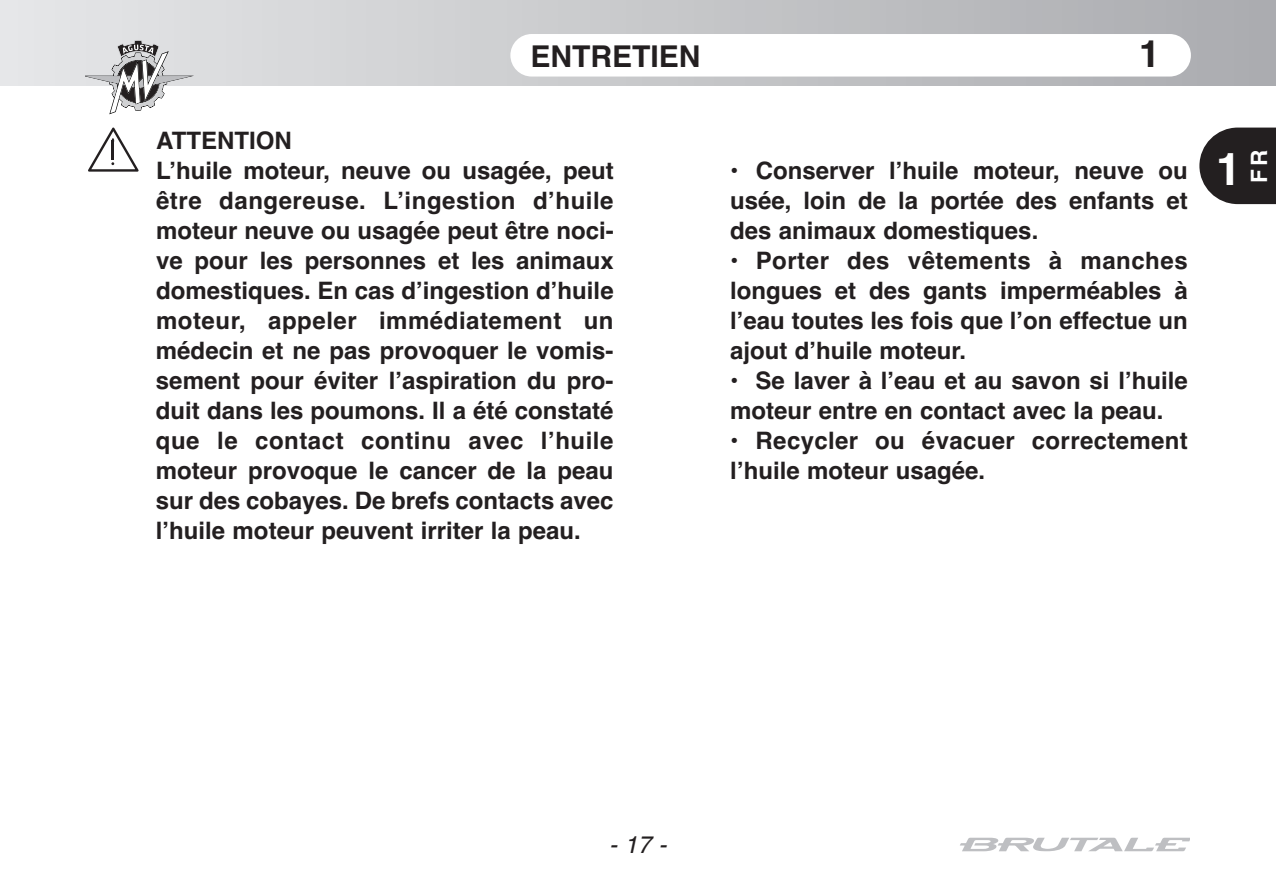
<style>
.page{position:relative;width:1276px;height:893px;background:#fff}
.page>*{position:absolute;margin:0;border:0;box-sizing:border-box;transform-origin:0 0}
.t1{font:700 45px "Helvetica";color:#fff}
.t2{font:700 37.5px "Helvetica";color:#231f20}
.t3{font:700 30px "Helvetica";color:#231f20}
.t4{font:700 24px/30px "Helvetica";color:#231f20}
.t5{font:italic 24px "Helvetica";color:#231f20}
.t6{font:700 22.5px "Helvetica";color:#fff}
</style>
<div class="page">
<div style="left:0;top:0;width:1276px;height:85px;background:linear-gradient(to right,#e6e7e8,#aaabaf)"></div>
<div style="left:510px;top:34px;width:681px;height:43px;background:#fff;border-radius:21px"></div>
<svg style="left:1199px;top:128px;width:77px;height:76px;background:#3b3738"></svg>
<svg style="left:85px;top:40px;width:109px;height:74px"></svg>
<svg style="left:960px;top:838px;width:229px;height:13px"></svg>
<svg style="left:88px;top:128px;width:51px;height:44px"></svg>
<p class="t3" style="left:530px;top:39px;width:172px">ENTRETIEN</p>
<h2 class="t2" style="left:1139px;top:32px;width:22px">1</h2>
<p class="t4" style="left:156px;top:125px;width:459px">ATTENTION<br>L’huile moteur, neuve ou usagée, peut être dangereuse. L’ingestion d’huile moteur neuve ou usagée peut être noci&shy;ve pour les personnes et les animaux domestiques. En cas d’ingestion d’huile moteur, appeler immédiatement un médecin et ne pas provoquer le vomis&shy;sement pour éviter l’aspiration du pro&shy;duit dans les poumons. Il a été constaté que le contact continu avec l’huile moteur provoque le cancer de la peau sur des cobayes. De brefs contacts avec l’huile moteur peuvent irriter la peau.</p>
<p class="t4" style="left:730px;top:155px;width:459px;text-align:justify">• Conserver l’huile moteur, neuve ou usée, loin de la portée des enfants et des animaux domestiques.</p>
<p class="t4" style="left:730px;top:245px;width:459px;text-align:justify">• Porter des vêtements à manches longues et des gants imperméables à l’eau toutes les fois que l’on effectue un ajout d’huile moteur.</p>
<p class="t4" style="left:730px;top:365px;width:459px">• Se laver à l’eau et au savon si l’huile moteur entre en contact avec la peau.</p>
<p class="t4" style="left:730px;top:425px;width:459px">• Recycler ou évacuer correctement l’huile moteur usagée.</p>
<h1 class="t1" style="left:1216px;top:143px;width:27px">1</h1>
<p class="t6" style="left:1246px;top:183px;width:35px;rotate:-90deg">FR</p>
<p class="t5" style="left:609px;top:831px;width:59px">-17-</p>
</div>
